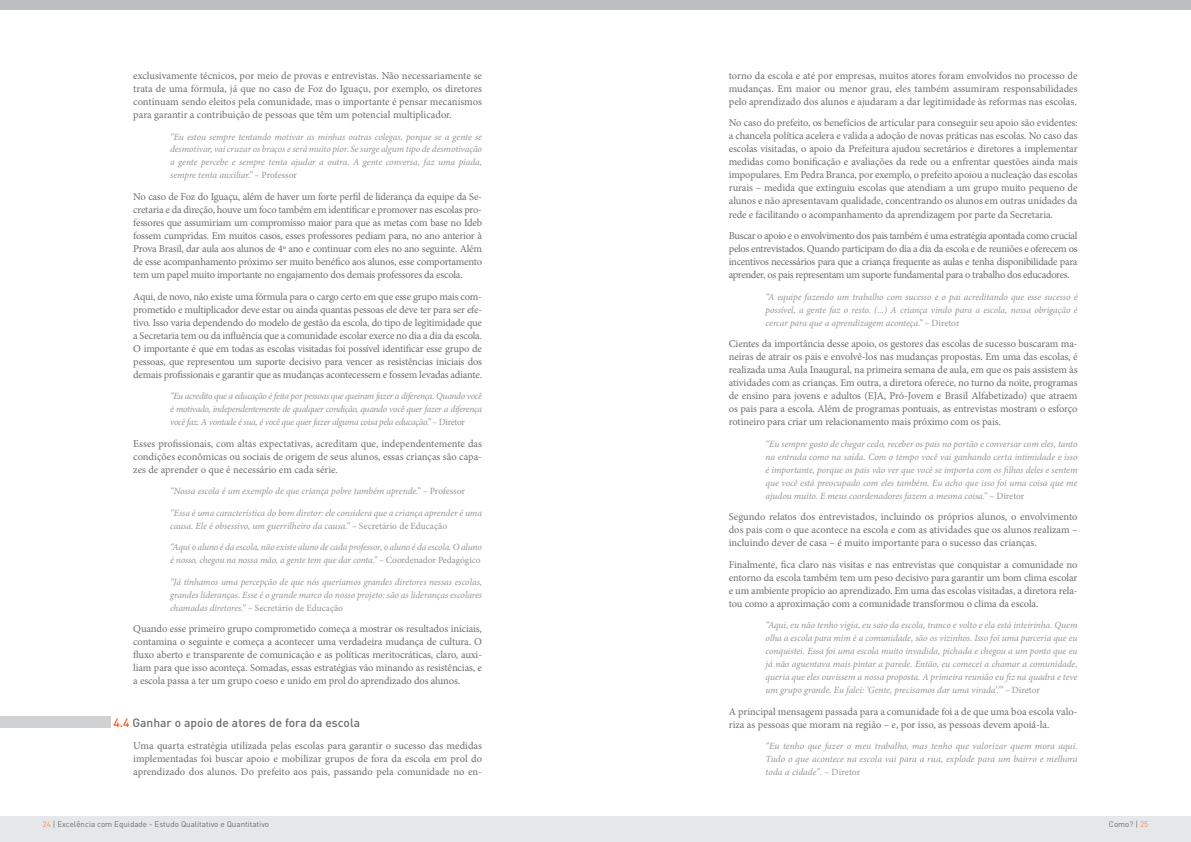
<style>
.page{position:relative;width:1191px;height:842px;background:#fff}
.page>*{position:absolute;margin:0;border:0;box-sizing:border-box;transform-origin:0 0}
.t1{font:500 12px "DIN";color:#6d6e71}
.t2{font:10.5px/13px "Minion Pro";letter-spacing:-.01em;color:#6d6e71;text-align:justify}
.t3{font:italic 9.5px/13px "Minion Pro";letter-spacing:-.01em;color:#939598;text-align:justify}
.t4{font:8px "DIN";color:#6d6e71}
.s1{font-style:normal}
.s2{color:#f15d22}
.s3{color:#f68c59}
</style>
<div class="page">
<div style="left:0;top:816px;width:1191px;height:26px;background:#e6e7e8"></div>
<div style="left:0;top:0;width:1191px;height:9px;background:#bcbec0"></div>
<div style="left:0;top:716px;width:111px;height:11px;background:#cfd1d2"></div>
<p class="t2" style="left:133px;top:69px;width:350px">exclusivamente técnicos, por meio de provas e entrevistas. Não necessariamente se trata de uma fórmula, já que no caso de Foz do Iguaçu, por exemplo, os diretores continuam sendo eleitos pela comunidade, mas o importante é pensar mecanismos para garantir a contribuição de pessoas que têm um potencial multiplicador.</p>
<p class="t3" style="left:170px;top:130px;width:313px">“Eu estou sempre tentando motivar as minhas outras colegas, porque se a gente se desmotivar, vai cruzar os braços e será muito pior. Se surge algum tipo de desmotivação a gente percebe e sempre tenta ajudar a outra. A gente conversa, faz uma piada, sempre tenta auxiliar.” – <span class="s1">Professor</span></p>
<p class="t2" style="left:133px;top:190px;width:350px">No caso de Foz do Iguaçu, além de haver um forte perfil de liderança da equipe da Se&shy;cretaria e da direção, houve um foco também em identificar e promover nas escolas pro&shy;fessores que assumiriam um compromisso maior para que as metas com base no Ideb fossem cumpridas. Em muitos casos, esses professores pediam para, no ano anterior à Prova Brasil, dar aula aos alunos de 4º ano e continuar com eles no ano seguinte. Além de esse acompanhamento próximo ser muito benéfico aos alunos, esse comportamento tem um papel muito importante no engajamento dos demais professores da escola.</p>
<p class="t2" style="left:133px;top:290px;width:350px">Aqui, de novo, não existe uma fórmula para o cargo certo em que esse grupo mais com&shy;prometido e multiplicador deve estar ou ainda quantas pessoas ele deve ter para ser efe&shy;tivo. Isso varia dependendo do modelo de gestão da escola, do tipo de legitimidade que a Secretaria tem ou da influência que a comunidade escolar exerce no dia a dia da escola.<br>O importante é que em todas as escolas visitadas foi possível identificar esse grupo de pessoas, que representou um suporte decisivo para vencer as resistências iniciais dos demais profissionais e garantir que as mudanças acontecessem e fossem levadas adiante.</p>
<p class="t3" style="left:170px;top:389px;width:313px">“Eu acredito que a educação é feita por pessoas que queiram fazer a diferença. Quando você é motivado, independentemente de qualquer condição, quando você quer fazer a diferença você faz. A vontade é sua, é você que quer fazer alguma coisa pela educação.” – <span class="s1">Diretor</span></p>
<p class="t2" style="left:133px;top:437px;width:350px">Esses profissionais, com altas expectativas, acreditam que, independentemente das condições econômicas ou sociais de origem de seus alunos, essas crianças são capa&shy;zes de aprender o que é necessário em cada série.</p>
<p class="t3" style="left:170px;top:484px;width:296px">“Nossa escola é um exemplo de que criança pobre também aprende.” – <span class="s1">Professor</span></p>
<p class="t3" style="left:170px;top:506px;width:313px">“Essa é uma característica do bom diretor: ele considera que a criança aprender é uma causa. Ele é obsessivo, um guerrilheiro da causa.” – <span class="s1">Secretário de Educação</span></p>
<p class="t3" style="left:170px;top:540px;width:313px">“Aqui o aluno é da escola, não existe aluno de cada professor, o aluno é da escola. O aluno é nosso, chegou na nossa mão, a gente tem que dar conta.” – <span class="s1">Coordenador Pedagógico</span></p>
<p class="t3" style="left:170px;top:575px;width:313px">“Já tínhamos uma percepção de que nós queríamos grandes diretores nessas escolas, grandes lideranças. Esse é o grande marco do nosso projeto: são as lideranças escolares chamadas diretores.” – <span class="s1">Secretário de Educação</span></p>
<p class="t2" style="left:133px;top:622px;width:350px">Quando esse primeiro grupo comprometido começa a mostrar os resultados iniciais, contamina o seguinte e começa a acontecer uma verdadeira mudança de cultura. O fluxo aberto e transparente de comunicação e as políticas meritocráticas, claro, auxi&shy;liam para que isso aconteça. Somadas, essas estratégias vão minando as resistências, e a escola passa a ter um grupo coeso e unido em prol do aprendizado dos alunos.</p>
<p class="t1" style="left:113px;top:715px;width:248px"><span class="s2">4.4</span> Ganhar o apoio de atores de fora da escola</p>
<p class="t2" style="left:133px;top:739px;width:350px">Uma quarta estratégia utilizada pelas escolas para garantir o sucesso das medidas implementadas foi buscar apoio e mobilizar grupos de fora da escola em prol do aprendizado dos alunos. Do prefeito aos pais, passando pela comunidade no en-</p>
<p class="t4" style="left:43px;top:819px;width:228px"><span class="s3">24</span> | Excelência com Equidade - Estudo Qualitativo e Quantitativo</p>
<p class="t2" style="left:729px;top:69px;width:350px">torno da escola e até por empresas, muitos atores foram envolvidos no processo de mudanças. Em maior ou menor grau, eles também assumiram responsabilidades pelo aprendizado dos alunos e ajudaram a dar legitimidade às reformas nas escolas.</p>
<p class="t2" style="left:729px;top:117px;width:350px">No caso do prefeito, os benefícios de articular para conseguir seu apoio são evidentes: a chancela política acelera e valida a adoção de novas práticas nas escolas. No caso das escolas visitadas, o apoio da Prefeitura ajudou secretários e diretores a implementar medidas como bonificação e avaliações da rede ou a enfrentar questões ainda mais impopulares. Em Pedra Branca, por exemplo, o prefeito apoiou a nucleação das escolas rurais – medida que extinguiu escolas que atendiam a um grupo muito pequeno de alunos e não apresentavam qualidade, concentrando os alunos em outras unidades da rede e facilitando o acompanhamento da aprendizagem por parte da Secretaria.</p>
<p class="t2" style="left:729px;top:229px;width:350px">Buscar o apoio e o envolvimento dos pais também é uma estratégia apontada como crucial pelos entrevistados. Quando participam do dia a dia da escola e de reuniões e oferecem os incentivos necessários para que a criança frequente as aulas e tenha disponibilidade para aprender, os pais representam um suporte fundamental para o trabalho dos educadores.</p>
<p class="t3" style="left:765px;top:290px;width:313px">“A equipe fazendo um trabalho com sucesso e o pai acreditando que esse sucesso é possível, a gente faz o resto. (...) A criança vindo para a escola, nossa obrigação é cercar para que a aprendizagem aconteça.” – <span class="s1">Diretor</span></p>
<p class="t2" style="left:729px;top:337px;width:350px">Cientes da importância desse apoio, os gestores das escolas de sucesso buscaram ma&shy;neiras de atrair os pais e envolvê-los nas mudanças propostas. Em uma das escolas, é realizada uma Aula Inaugural, na primeira semana de aula, em que os pais assistem às atividades com as crianças. Em outra, a diretora oferece, no turno da noite, programas de ensino para jovens e adultos (EJA, Pró-Jovem e Brasil Alfabetizado) que atraem os pais para a escola. Além de programas pontuais, as entrevistas mostram o esforço rotineiro para criar um relacionamento mais próximo com os pais.</p>
<p class="t3" style="left:765px;top:437px;width:313px">“Eu sempre gosto de chegar cedo, receber os pais no portão e conversar com eles, tanto na entrada como na saída. Com o tempo você vai ganhando certa intimidade e isso é importante, porque os pais vão ver que você se importa com os filhos deles e sentem que você está preocupado com eles também. Eu acho que isso foi uma coisa que me ajudou muito. E meus coordenadores fazem a mesma coisa.” – <span class="s1">Diretor</span></p>
<p class="t2" style="left:729px;top:510px;width:350px">Segundo relatos dos entrevistados, incluindo os próprios alunos, o envolvimento dos pais com o que acontece na escola e com as atividades que os alunos realizam – incluindo dever de casa – é muito importante para o sucesso das crianças.</p>
<p class="t2" style="left:729px;top:558px;width:350px">Finalmente, fica claro nas visitas e nas entrevistas que conquistar a comunidade no entorno da escola também tem um peso decisivo para garantir um bom clima escolar e um ambiente propício ao aprendizado. Em uma das escolas visitadas, a diretora rela&shy;tou como a aproximação com a comunidade transformou o clima da escola.</p>
<p class="t3" style="left:765px;top:618px;width:313px">“Aqui, eu não tenho vigia, eu saio da escola, tranco e volto e ela está inteirinha. Quem olha a escola para mim é a comunidade, são os vizinhos. Isso foi uma parceria que eu conquistei. Essa foi uma escola muito invadida, pichada e chegou a um ponto que eu já não aguentava mais pintar a parede. Então, eu comecei a chamar a comunidade, queria que eles ouvissem a nossa proposta. A primeira reunião eu fiz na quadra e teve um grupo grande. Eu falei: ‘Gente, precisamos dar uma virada’.’” – <span class="s1">Diretor</span></p>
<p class="t2" style="left:729px;top:705px;width:350px">A principal mensagem passada para a comunidade foi a de que uma boa escola valo&shy;riza as pessoas que moram na região – e, por isso, as pessoas devem apoiá-la.</p>
<p class="t3" style="left:765px;top:739px;width:313px">“Eu tenho que fazer o meu trabalho, mas tenho que valorizar quem mora aqui.<br>Tudo o que acontece na escola vai para a rua, explode para um bairro e melhora toda a cidade”. – <span class="s1">Diretor</span></p>
<p class="t4" style="left:1109px;top:819px;width:41px">Como? | <span class="s3">25</span></p>
</div>
